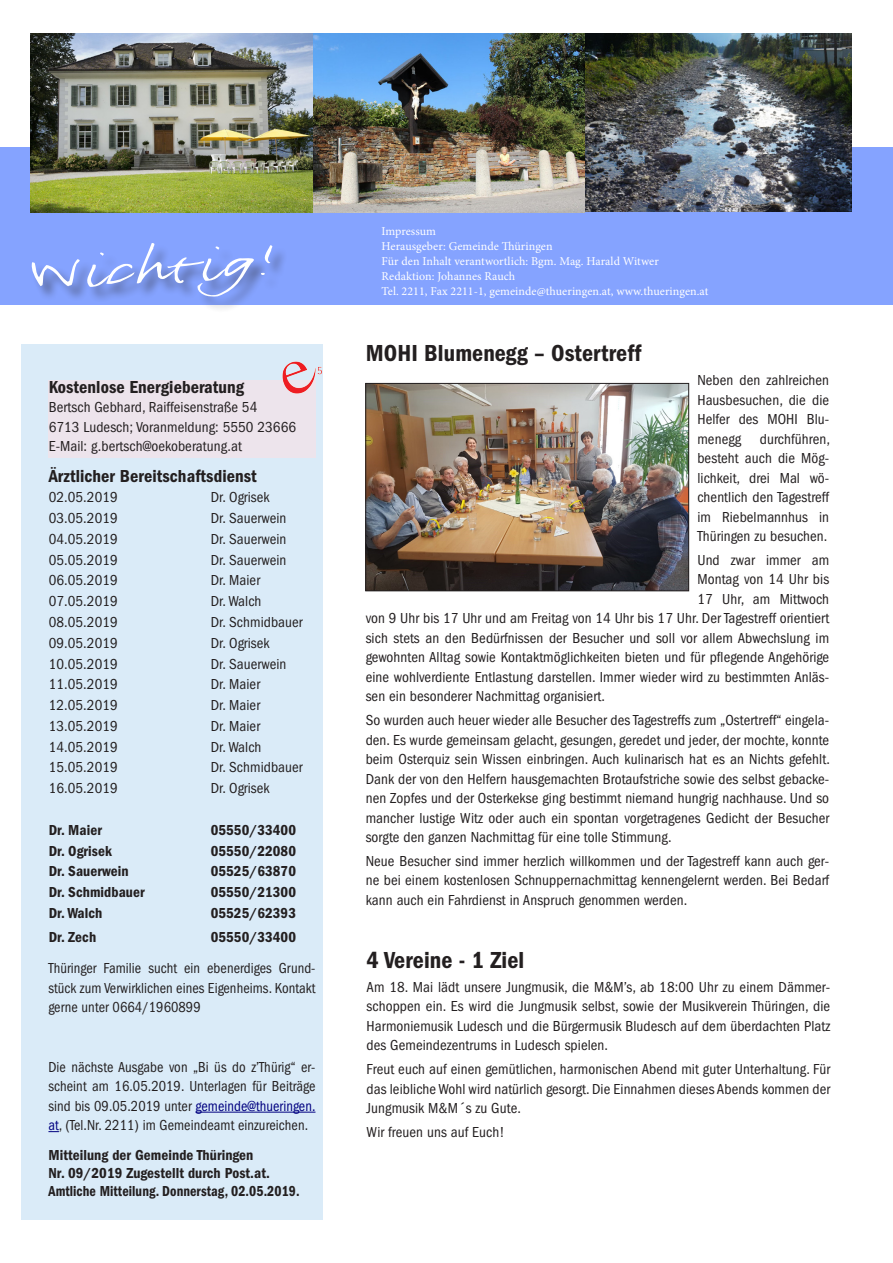
<style>
.page{position:relative;width:893px;height:1263px;background:#fff}
.page>*{position:absolute;margin:0;border:0;box-sizing:border-box;transform-origin:0 0}
.Titel_16pt{font:24px "ITC Franklin Gothic Std Dm Cd";letter-spacing:.005em;color:#231f20}
.Titel_12pt{font:18px "ITC Franklin Gothic Std Dm Cd";letter-spacing:.005em;color:#231f20}
.Titel_16pt-2{font:condensed 15px/19.5px "ITC Franklin Gothic Std";letter-spacing:.005em;color:#231f20;text-align:justify}
.Fließtext{font:condensed 15px/19.5px "ITC Franklin Gothic Std";letter-spacing:.005em;color:#231f20;text-align:justify;scale:.96 1}
.Fließtext_halbfett{font:15px "ITC Franklin Gothic Std Dm Cd";letter-spacing:.005em;color:#231f20}
.Fließtext-2{font:condensed 15px "ITC Franklin Gothic Std";letter-spacing:.005em;color:#231f20}
.Fließtext_halbfett-2{font:15px "ITC Franklin Gothic Std Dm Cd";letter-spacing:.005em;color:#231f20;scale:.93 1}
.t1{font:12px "Minion Pro";letter-spacing:.005em;color:#fff}
.s1{color:#000080}
</style>
<div class="page">
<div style="left:0;top:147px;width:893px;height:158px;background:#85a3ff"></div>
<div style="left:32px;top:244px;width:256px;height:69px;background:#231f20;opacity:.5"></div>
<svg style="left:31px;top:243px;width:244px;height:54px"></svg>
<div style="left:21px;top:345px;width:301px;height:875px;background:#daebf8"></div>
<hr style="left:196px;top:1112px;width:119px;height:1px;background:#000080">
<div style="left:49px;top:380px;width:267px;height:78px;background:#ede4ec"></div>
<img style="left:282px;top:359px;width:41px;height:38px">
<img style="left:243px;top:33px;width:608px;height:180px">
<img style="left:31px;top:33px;width:282px;height:179px">
<img style="left:367px;top:385px;width:320px;height:204px">
<div style="left:365px;top:383px;width:324px;height:208px;border:1px solid #231f20"></div>
<p class="Titel_12pt" style="left:49px;top:376px;width:197px">Kostenlose Energieberatung</p>
<p class="Fließtext-2" style="left:49px;top:399px;width:210px">Bertsch Gebhard, Raiffeisenstraße 54</p>
<p class="Fließtext-2" style="left:49px;top:418px;width:249px">6713 Ludesch; Voranmeldung: 5550 23666</p>
<p class="Fließtext-2" style="left:49px;top:438px;width:195px">E-Mail: g.bertsch@oekoberatung.at</p>
<p class="Titel_12pt" style="left:49px;top:465px;width:210px">Ärztlicher Bereitschaftsdienst</p>
<p class="Titel_16pt-2" style="left:49px;top:488px;width:71px">02.05.2019</p>
<p class="Titel_16pt-2" style="left:211px;top:488px;width:61px">Dr. Ogrisek</p>
<p class="Titel_16pt-2" style="left:49px;top:509px;width:71px">03.05.2019</p>
<p class="Titel_16pt-2" style="left:211px;top:509px;width:77px">Dr. Sauerwein</p>
<p class="Titel_16pt-2" style="left:49px;top:529px;width:71px">04.05.2019</p>
<p class="Titel_16pt-2" style="left:211px;top:529px;width:77px">Dr. Sauerwein</p>
<p class="Titel_16pt-2" style="left:49px;top:550px;width:71px">05.05.2019</p>
<p class="Titel_16pt-2" style="left:211px;top:550px;width:77px">Dr. Sauerwein</p>
<p class="Titel_16pt-2" style="left:49px;top:571px;width:71px">06.05.2019</p>
<p class="Titel_16pt-2" style="left:211px;top:571px;width:51px">Dr. Maier</p>
<p class="Titel_16pt-2" style="left:49px;top:592px;width:71px">07.05.2019</p>
<p class="Titel_16pt-2" style="left:211px;top:592px;width:52px">Dr. Walch</p>
<p class="Titel_16pt-2" style="left:49px;top:612px;width:71px">08.05.2019</p>
<p class="Titel_16pt-2" style="left:211px;top:612px;width:94px">Dr. Schmidbauer</p>
<p class="Titel_16pt-2" style="left:49px;top:633px;width:71px">09.05.2019</p>
<p class="Titel_16pt-2" style="left:211px;top:633px;width:61px">Dr. Ogrisek</p>
<p class="Titel_16pt-2" style="left:49px;top:654px;width:71px">10.05.2019</p>
<p class="Titel_16pt-2" style="left:211px;top:654px;width:77px">Dr. Sauerwein</p>
<p class="Titel_16pt-2" style="left:49px;top:675px;width:71px">11.05.2019</p>
<p class="Titel_16pt-2" style="left:211px;top:675px;width:51px">Dr. Maier</p>
<p class="Titel_16pt-2" style="left:49px;top:695px;width:71px">12.05.2019</p>
<p class="Titel_16pt-2" style="left:211px;top:695px;width:51px">Dr. Maier</p>
<p class="Titel_16pt-2" style="left:49px;top:716px;width:71px">13.05.2019</p>
<p class="Titel_16pt-2" style="left:211px;top:716px;width:51px">Dr. Maier</p>
<p class="Titel_16pt-2" style="left:49px;top:737px;width:71px">14.05.2019</p>
<p class="Titel_16pt-2" style="left:211px;top:737px;width:52px">Dr. Walch</p>
<p class="Titel_16pt-2" style="left:49px;top:758px;width:71px">15.05.2019</p>
<p class="Titel_16pt-2" style="left:211px;top:758px;width:94px">Dr. Schmidbauer</p>
<p class="Titel_16pt-2" style="left:49px;top:779px;width:71px">16.05.2019</p>
<p class="Titel_16pt-2" style="left:211px;top:779px;width:61px">Dr. Ogrisek</p>
<p class="Fließtext_halbfett" style="left:49px;top:821px;width:55px">Dr. Maier</p>
<p class="Fließtext_halbfett" style="left:211px;top:821px;width:87px">05550/33400</p>
<p class="Fließtext_halbfett" style="left:49px;top:842px;width:65px">Dr. Ogrisek</p>
<p class="Fließtext_halbfett" style="left:211px;top:842px;width:87px">05550/22080</p>
<p class="Fließtext_halbfett" style="left:49px;top:863px;width:82px">Dr. Sauerwein</p>
<p class="Fließtext_halbfett" style="left:211px;top:863px;width:87px">05525/63870</p>
<p class="Fließtext_halbfett" style="left:49px;top:883px;width:98px">Dr. Schmidbauer</p>
<p class="Fließtext_halbfett" style="left:211px;top:883px;width:87px">05550/21300</p>
<p class="Fließtext_halbfett" style="left:49px;top:904px;width:55px">Dr. Walch</p>
<p class="Fließtext_halbfett" style="left:211px;top:904px;width:87px">05525/62393</p>
<p class="Fließtext_halbfett" style="left:49px;top:928px;width:49px">Dr. Zech</p>
<p class="Fließtext_halbfett" style="left:211px;top:928px;width:87px">05550/33400</p>
<p class="Fließtext" style="left:48px;top:958px;width:280px">Thüringer Familie sucht ein ebenerdiges Grund&shy;stück zum Verwirklichen eines Eigenheims. Kontakt gerne unter 0664/1960899</p>
<p class="Fließtext" style="left:48px;top:1057px;width:280px">Die nächste Ausgabe von „Bi üs do z’Thürig“ er&shy;scheint am 16.05.2019. Unterlagen für Beiträge sind bis 09.05.2019 unter <span class="s1">gemeinde@thueringen. at</span>, (Tel.Nr. 2211) im Gemeindeamt einzureichen.</p>
<p class="Fließtext_halbfett" style="left:48px;top:1146px;width:206px">Mitteilung der Gemeinde Thüringen</p>
<p class="Fließtext_halbfett" style="left:48px;top:1164px;width:223px">Nr. 09/2019 Zugestellt durch Post.at.</p>
<p class="Fließtext_halbfett-2" style="left:48px;top:1182px;width:272px">Amtliche Mitteilung. Donnerstag, 02.05.2019.</p>
<p class="t1" style="left:382px;top:223px;width:56px">Impressum</p>
<p class="t1" style="left:382px;top:238px;width:172px">Herausgeber: Gemeinde Thüringen</p>
<p class="t1" style="left:382px;top:253px;width:279px">Für den Inhalt verantwortlich: Bgm. Mag. Harald Witwer</p>
<p class="t1" style="left:382px;top:268px;width:135px">Redaktion: Johannes Rauch</p>
<p class="t1" style="left:382px;top:283px;width:328px">Tel. 2211, Fax 2211-1, gemeinde@thueringen.at, www.thueringen.at</p>
<p class="Titel_16pt" style="left:366px;top:340px;width:277px">MOHI Blumenegg – Ostertreff</p>
<p class="Titel_16pt-2" style="left:697px;top:370px;width:134px">Neben den zahlreichen Hausbesuchen, die die Helfer des MOHI Blu&shy;menegg durchführen, besteht auch die Mög&shy;lichkeit, drei Mal wö&shy;chentlich den Tagestreff im Riebelmannhus in Thüringen zu besuchen.</p>
<p class="Titel_16pt-2" style="left:697px;top:550px;width:133px">Und zwar immer am</p>
<p class="Titel_16pt-2" style="left:697px;top:570px;width:133px">Montag von 14 Uhr bis</p>
<p class="Titel_16pt-2" style="left:697px;top:589px;width:133px">17 Uhr, am Mittwoch</p>
<p class="Titel_16pt-2" style="left:366px;top:609px;width:465px">von 9 Uhr bis 17 Uhr und am Freitag von 14 Uhr bis 17 Uhr. Der Tagestreff orientiert</p>
<p class="Titel_16pt-2" style="left:366px;top:628px;width:465px">sich stets an den Bedürfnissen der Besucher und soll vor allem Abwechslung im</p>
<p class="Titel_16pt-2" style="left:366px;top:648px;width:465px">gewohnten Alltag sowie Kontaktmöglichkeiten bieten und für pflegende Angehörige</p>
<p class="Titel_16pt-2" style="left:366px;top:667px;width:465px">eine wohlverdiente Entlastung darstellen. Immer wieder wird zu bestimmten Anläs-</p>
<p class="Titel_16pt-2" style="left:366px;top:687px;width:241px">sen ein besonderer Nachmittag organisiert.</p>
<p class="Titel_16pt-2" style="left:366px;top:711px;width:466px">So wurden auch heuer wieder alle Besucher des Tagestreffs zum „Ostertreff“ eingela&shy;den. Es wurde gemeinsam gelacht, gesungen, geredet und jeder, der mochte, konnte beim Osterquiz sein Wissen einbringen. Auch kulinarisch hat es an Nichts gefehlt.<br>Dank der von den Helfern hausgemachten Brotaufstriche sowie des selbst gebacke&shy;nen Zopfes und der Osterkekse ging bestimmt niemand hungrig nachhause. Und so mancher lustige Witz oder auch ein spontan vorgetragenes Gedicht der Besucher sorgte den ganzen Nachmittag für eine tolle Stimmung.</p>
<p class="Titel_16pt-2" style="left:366px;top:851px;width:465px">Neue Besucher sind immer herzlich willkommen und der Tagestreff kann auch ger&shy;ne bei einem kostenlosen Schnuppernachmittag kennengelernt werden. Bei Bedarf kann auch ein Fahrdienst in Anspruch genommen werden.</p>
<p class="Titel_16pt" style="left:367px;top:946px;width:159px">4 Vereine - 1 Ziel</p>
<p class="Titel_16pt-2" style="left:367px;top:977px;width:465px">Am 18. Mai lädt unsere Jungmusik, die M&amp;M’s, ab 18:00 Uhr zu einem Dämmer&shy;schoppen ein. Es wird die Jungmusik selbst, sowie der Musikverein Thüringen, die Harmoniemusik Ludesch und die Bürgermusik Bludesch auf dem überdachten Platz des Gemeindezentrums in Ludesch spielen.</p>
<p class="Titel_16pt-2" style="left:367px;top:1059px;width:465px">Freut euch auf einen gemütlichen, harmonischen Abend mit guter Unterhaltung. Für das leibliche Wohl wird natürlich gesorgt. Die Einnahmen dieses Abends kommen der Jungmusik M&amp;M´s zu Gute.</p>
<p class="Titel_16pt-2" style="left:367px;top:1122px;width:139px">Wir freuen uns auf Euch!</p>
</div>
